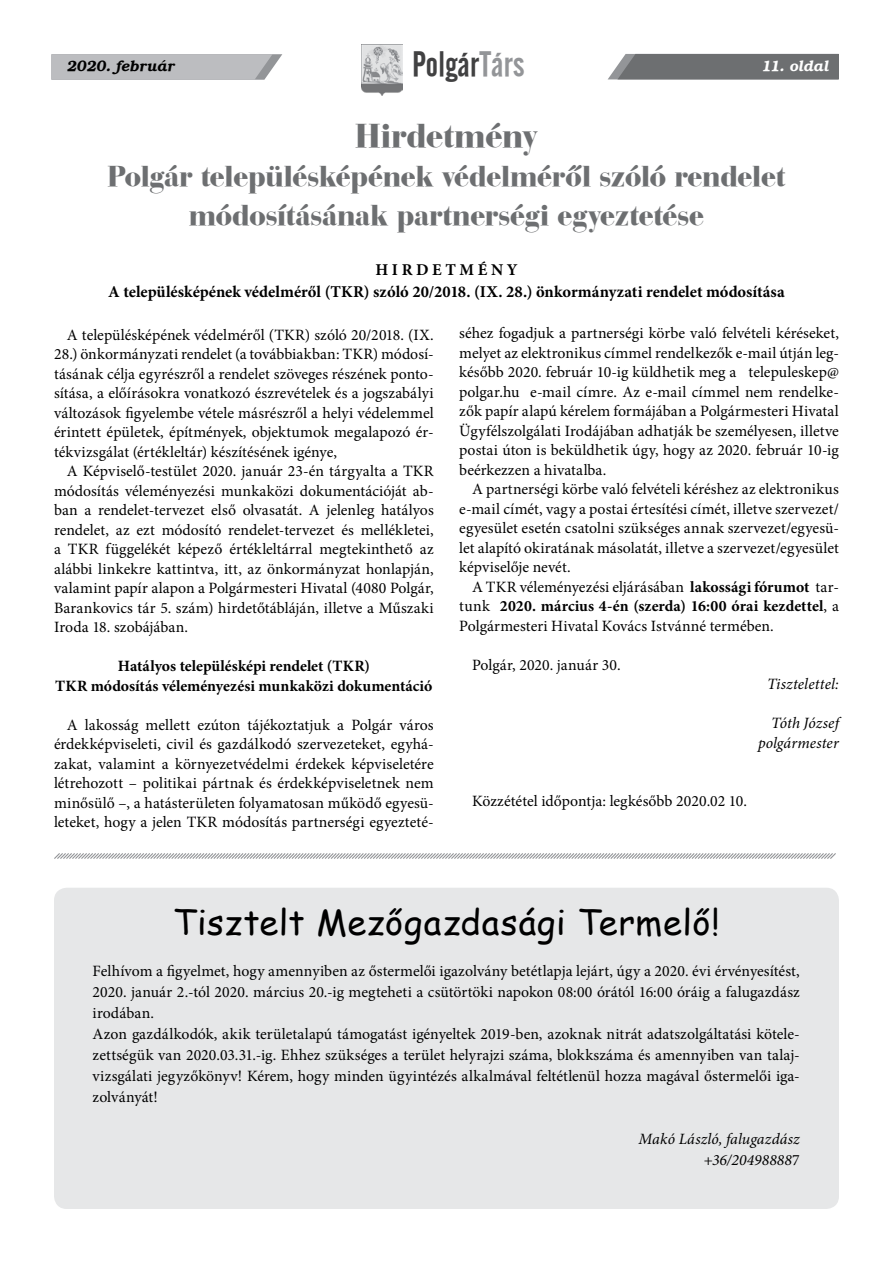
<style>
.page{position:relative;width:893px;height:1263px;background:#fff}
.page>*{position:absolute;margin:0;border:0;box-sizing:border-box;transform-origin:0 0}
.t1{font:34.5px "Comic Sans MS";letter-spacing:.02em;color:#000}
.t2{font:34.5px "Alternate Gothic No 2 PFL Normal";letter-spacing:.01em;color:#414142}
.t3{font:34.5px "Bauer Bodoni Blk PFL Normal";letter-spacing:-.01em;color:#6d6f71}
.t4{font:30px/39px "Bauer Bodoni Blk PFL Normal";letter-spacing:-.01em;color:#6d6f71;text-align:center}
.t5{font:700 16.5px/22.5px "Minion Pro";color:#000;text-align:center}
.t6{font:15.75px/19.5px "Minion Pro";letter-spacing:.005em;color:#000;text-align:justify}
.t7{font:700 15.75px/19.5px "Minion Pro";color:#000;text-align:center}
.t8{font:italic 15.75px/19.5px "Minion Pro";letter-spacing:.005em;color:#000;text-align:right}
.t9{font:italic 15px "Bookman PFL Bold";letter-spacing:.005em;color:#000}
.t10{font:italic 15px "Bookman PFL Bold";letter-spacing:.01em;color:#fff}
.s1{color:#939598}
.s2{font-weight:700}
.s3{font-style:normal}
</style>
<div class="page">
<svg style="left:51px;top:54px;width:231px;height:26px;background:#bcbdc0"></svg>
<img style="left:362px;top:44px;width:40px;height:51px">
<svg style="left:608px;top:54px;width:231px;height:25px;background:#747678"></svg>
<div style="left:54px;top:888px;width:785px;height:321px;background:#e6e7e8;border-radius:13px"></div>
<svg style="left:54px;top:853px;width:782px;height:6px"></svg>
<p class="t9" style="left:68px;top:57px;width:109px">2020. február</p>
<h1 class="t2" style="left:412px;top:45px;width:114px">Polgár<span class="s1">Társ</span></h1>
<p class="t10" style="left:762px;top:57px;width:68px">11. oldal</p>
<h1 class="t3" style="left:355px;top:114px;width:184px">Hirdetmény</h1>
<h2 class="t4" style="left:107px;top:156px;width:679px">Polgár településképének védelméről szóló rendelet módosításának partnerségi egyeztetése</h2>
<p class="t5" style="left:108px;top:258px;width:678px">H I R D E T M É N Y<br>A településképének védelméről (TKR) szóló 20/2018. (IX. 28.) önkormányzati rendelet módosítása</p>
<p class="t6" style="left:54px;top:325px;width:381px;text-indent:13px">A településképének védelméről (TKR) szóló 20/2018. (IX.<br>28.) önkormányzati rendelet (a továbbiakban: TKR) módosí&shy;tásának célja egyrészről a rendelet szöveges részének ponto&shy;sítása, a előírásokra vonatkozó észrevételek és a jogszabályi változások figyelembe vétele másrészről a helyi védelemmel érintett épületek, építmények, objektumok megalapozó ér&shy;tékvizsgálat (értékleltár) készítésének igénye,</p>
<p class="t6" style="left:54px;top:461px;width:381px;text-indent:13px">A Képviselő-testület 2020. január 23-én tárgyalta a TKR módosítás véleményezési munkaközi dokumentációját ab&shy;ban a rendelet-tervezet első olvasatát. A jelenleg hatályos rendelet, az ezt módosító rendelet-tervezet és mellékletei, a TKR függelékét képező értékleltárral megtekinthető az alábbi linkekre kattintva, itt, az önkormányzat honlapján, valamint papír alapon a Polgármesteri Hivatal (4080 Polgár, Barankovics tár 5. szám) hirdetőtábláján, illetve a Műszaki Iroda 18. szobájában.</p>
<p class="t7" style="left:55px;top:656px;width:379px">Hatályos településképi rendelet (TKR)<br>TKR módosítás véleményezési munkaközi dokumentáció</p>
<p class="t6" style="left:54px;top:715px;width:381px;text-indent:13px">A lakosság mellett ezúton tájékoztatjuk a Polgár város érdekképviseleti, civil és gazdálkodó szervezeteket, egyhá&shy;zakat, valamint a környezetvédelmi érdekek képviseletére létrehozott – politikai pártnak és érdekképviseletnek nem minősülő –, a hatásterületen folyamatosan működő egyesü&shy;leteket, hogy a jelen TKR módosítás partnerségi egyezteté-</p>
<p class="t6" style="left:459px;top:324px;width:381px">séhez fogadjuk a partnerségi körbe való felvételi kéréseket, melyet az elektronikus címmel rendelkezők e-mail útján leg&shy;később 2020. február 10-ig küldhetik meg a telepuleskep@ polgar.hu e-mail címre. Az e-mail címmel nem rendelke&shy;zők papír alapú kérelem formájában a Polgármesteri Hivatal Ügyfélszolgálati Irodájában adhatják be személyesen, illetve postai úton is beküldhetik úgy, hogy az 2020. február 10-ig beérkezzen a hivatalba.</p>
<p class="t6" style="left:459px;top:480px;width:381px;text-indent:13px">A partnerségi körbe való felvételi kéréshez az elektronikus e-mail címét, vagy a postai értesítési címét, illetve szervezet/ egyesület esetén csatolni szükséges annak szervezet/egyesü&shy;let alapító okiratának másolatát, illetve a szervezet/egyesület képviselője nevét.</p>
<p class="t6" style="left:459px;top:577px;width:381px;text-indent:13px">A TKR véleményezési eljárásában <span class="s2">lakossági fórumot</span> tar&shy;tunk <span class="s2">2020. március 4-én (szerda) 16:00 órai kezdettel</span>, a Polgármesteri Hivatal Kovács Istvánné termében.</p>
<p class="t6" style="left:472px;top:655px;width:150px">Polgár, 2020. január 30.</p>
<p class="t8" style="left:767px;top:674px;width:73px">Tisztelettel:</p>
<p class="t8" style="left:758px;top:713px;width:82px">Tóth József polgármester</p>
<p class="t6" style="left:472px;top:792px;width:276px">Közzététel időpontja: legkésőbb 2020.02 10.</p>
<h1 class="t1" style="left:173px;top:897px;width:548px">Tisztelt Mezőgazdasági Termelő!</h1>
<p class="t6" style="left:93px;top:961px;width:709px;line-height:21px;text-align:left">Felhívom a figyelmet, hogy amennyiben az őstermelői igazolvány betétlapja lejárt, úgy a 2020. évi érvényesítést, 2020. január 2.-tól 2020. március 20.-ig megteheti a csütörtöki napokon 08:00 órától 16:00 óráig a falugazdász irodában.<br>Azon gazdálkodók, akik területalapú támogatást igényeltek 2019-ben, azoknak nitrát adatszolgáltatási kötele&shy;zettségük van 2020.03.31.-ig. Ehhez szükséges a terület helyrajzi száma, blokkszáma és amennyiben van talaj&shy;vizsgálati jegyzőkönyv! Kérem, hogy minden ügyintézés alkalmával feltétlenül hozza magával őstermelői iga&shy;zolványát!</p>
<p class="t8" style="left:639px;top:1129px;width:163px;line-height:21px">Makó László, falugazdász +36/20498888<span class="s3">7</span></p>
</div>
